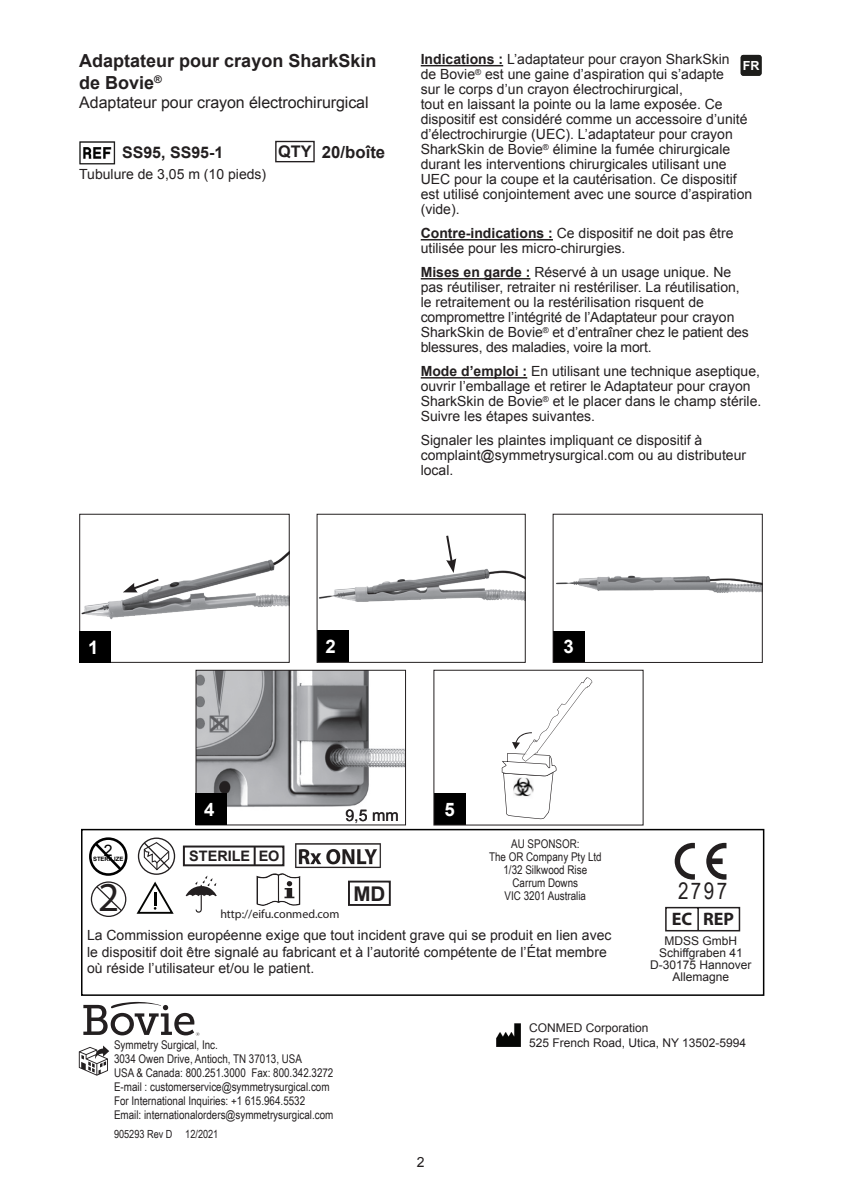
<style>
.page{position:relative;width:842px;height:1191px;background:#fff}
.page>*{position:absolute;margin:0;border:0;box-sizing:border-box;transform-origin:0 0}
.t1{font:41.2px "Myriad Pro";color:#231f20}
.t2{font:23px "Arial Narrow";color:#231f20}
.t3{font:700 20.2px "Arial";color:#231f20}
.t4{font:700 18.6px "Arial";color:#fff}
.t5{font:700 18.2px "Myriad Pro";color:#231f20}
.t6{font:700 18px "Arial";color:#231f20}
.t7{font:700 16.8px "Arial";color:#231f20}
.t8{font:16px "Arial";letter-spacing:-.005em;color:#231f20}
.t9{font:700 16px "Arial";color:#231f20}
.t10{font:15.8px "Arial";color:#000}
.t11{font:700 14.4px "Arial";color:#231f20}
.t12{font:14px/15px "Arial";color:#231f20}
.t13{font:700 12.6px "Arial";color:#fff}
.t14{font:12px/14px "Arial Narrow";color:#231f20}
.t15{font:12px "Arial";color:#231f20}
.t16{font:12px "Myriad Pro";color:#231f20}
.t17{font:11.2px "Arial Narrow";color:#231f20}
.t18{font:700 6px "Arial";color:#000}
.s1{font-weight:700}
</style>
<div class="page">
<img style="left:79px;top:141px;width:37px;height:23px">
<div style="left:741px;top:55px;width:20px;height:21px;background:#1d1d1b;border-radius:3px"></div>
<hr style="left:421px;top:65px;width:82px;height:1px;background:#231f20">
<hr style="left:421px;top:239px;width:132px;height:1px;background:#231f20">
<hr style="left:421px;top:278px;width:109px;height:1px;background:#231f20">
<hr style="left:421px;top:377px;width:106px;height:1px;background:#231f20">
<div style="left:275px;top:141px;width:40px;height:21px;border:1px solid #231f20"></div>
<div style="left:183px;top:845px;width:101px;height:21px;border:2px solid #231f20"></div>
<svg style="left:254px;top:846px;width:2px;height:19px"></svg>
<div style="left:81px;top:829px;width:683px;height:167px;border:2px solid #000"></div>
<div style="left:553px;top:631px;width:32px;height:31px;background:#000"></div>
<img style="left:556px;top:575px;width:205px;height:18px">
<div style="left:553px;top:514px;width:210px;height:149px;border:1px solid #231f20"></div>
<img style="left:81px;top:552px;width:207px;height:68px">
<div style="left:79px;top:514px;width:211px;height:149px;border:1px solid #231f20"></div>
<div style="left:80px;top:631px;width:31px;height:31px;background:#000"></div>
<svg style="left:123px;top:577px;width:38px;height:15px"></svg>
<div style="left:317px;top:630px;width:32px;height:32px;background:#000"></div>
<img style="left:319px;top:568px;width:205px;height:34px">
<div style="left:317px;top:514px;width:209px;height:149px;border:1px solid #231f20"></div>
<svg style="left:445px;top:535px;width:11px;height:38px"></svg>
<img style="left:197px;top:672px;width:207px;height:135px">
<div style="left:195px;top:670px;width:211px;height:155px;border:1px solid #231f20"></div>
<div style="left:195px;top:793px;width:32px;height:32px;background:#000"></div>
<div style="left:434px;top:793px;width:31px;height:32px;background:#000"></div>
<div style="left:433px;top:670px;width:210px;height:155px;border:1px solid #231f20"></div>
<svg style="left:502px;top:677px;width:90px;height:142px"></svg>
<svg style="left:83px;top:1002px;width:116px;height:34px"></svg>
<svg style="left:675px;top:843px;width:20px;height:36px"></svg>
<svg style="left:706px;top:843px;width:20px;height:36px"></svg>
<svg style="left:665px;top:907px;width:76px;height:24px"></svg>
<svg style="left:137px;top:881px;width:37px;height:32px"></svg>
<div style="left:138px;top:837px;width:37px;height:38px;border:1px solid #231f20;border-radius:50%"></div>
<svg style="left:142px;top:841px;width:29px;height:30px"></svg>
<div style="left:91px;top:881px;width:35px;height:36px;border:1px solid #231f20;border-radius:50%"></div>
<svg style="left:95px;top:885px;width:28px;height:27px"></svg>
<div style="left:89px;top:837px;width:38px;height:38px;border:3px solid #000;border-radius:50%"></div>
<svg style="left:92px;top:840px;width:32px;height:33px"></svg>
<svg style="left:186px;top:875px;width:31px;height:37px"></svg>
<img style="left:295px;top:843px;width:86px;height:25px">
<svg style="left:79px;top:1045px;width:30px;height:30px"></svg>
<svg style="left:257px;top:873px;width:43px;height:33px"></svg>
<div style="left:348px;top:880px;width:43px;height:26px;border:2px solid #231f20"></div>
<img style="left:496px;top:1023px;width:24px;height:23px">
<p class="t6" style="left:79px;top:49px;width:299px">Adaptateur pour crayon SharkSkin</p>
<p class="t13" style="left:742px;top:57px;width:19px">EN</p>
<p class="t12" style="left:421px;top:52px;width:333px"><span class="s1">Indications :</span> L’adaptateur pour crayon SharkSkin<br>de Bovie<sup>®</sup> est une gaine d’aspiration qui s’adapte<br>sur le corps d’un crayon électrochirurgical,<br>tout en laissant la pointe ou la lame exposée. Ce dispositif est considéré comme un accessoire d’unité d’électrochirurgie (UEC). L’adaptateur pour crayon SharkSkin de Bovie<sup>®</sup> élimine la fumée chirurgicale durant les interventions chirurgicales utilisant une UEC pour la coupe et la cautérisation. Ce dispositif est utilisé conjointement avec une source d’aspiration (vide).</p>
<p class="t12" style="left:421px;top:226px;width:314px"><span class="s1">Contre-indications :</span> Ce dispositif ne doit pas être utilisée pour les micro-chirurgies.</p>
<p class="t12" style="left:421px;top:265px;width:330px"><span class="s1">Mises en garde :</span> Réservé à un usage unique. Ne pas réutiliser, retraiter ni restériliser. La réutilisation, le retraitement ou la restérilisation risquent de compromettre l’intégrité de l’Adaptateur pour crayon SharkSkin de Bovie<sup>®</sup> et d’entraîner chez le patient des blessures, des maladies, voire la mort.</p>
<p class="t12" style="left:421px;top:364px;width:342px"><span class="s1">Mode d’emploi :</span> En utilisant une technique aseptique, ouvrir l’emballage et retirer le Adaptateur pour crayon SharkSkin de Bovie<sup>®</sup> et le placer dans le champ stérile.<br>Suivre les étapes suivantes.</p>
<p class="t12" style="left:421px;top:433px;width:327px">Signaler les plaintes impliquant ce dispositif à complaint@symmetrysurgical.com ou au distributeur local.</p>
<p class="t13" style="left:743px;top:57px;width:18px">FR</p>
<p class="t6" style="left:79px;top:70px;width:84px">de Bovie<sup>®</sup></p>
<p class="t8" style="left:79px;top:92px;width:291px">Adaptateur pour crayon électrochirurgical</p>
<p class="t9" style="left:278px;top:140px;width:57px">QTY 1</p>
<p class="t9" style="left:122px;top:142px;width:103px">SS95, SS95-1</p>
<p class="t7" style="left:322px;top:141px;width:65px">20/boîte</p>
<p class="t12" style="left:79px;top:167px;width:189px">Tubulure de 3,05 m (10 pieds)</p>
<h3 class="t4" style="left:88px;top:634px;width:12px">1</h3>
<h3 class="t4" style="left:326px;top:634px;width:12px">2</h3>
<h3 class="t4" style="left:564px;top:634px;width:12px">3</h3>
<h3 class="t4" style="left:204px;top:797px;width:12px">4</h3>
<h3 class="t4" style="left:444px;top:797px;width:12px">5</h3>
<p class="t8" style="left:354px;top:805px;width:6px">.</p>
<p class="t8" style="left:345px;top:805px;width:55px">9,5 mm</p>
<p class="t10" style="left:104px;top:840px;width:10px">2</p>
<p class="t18" style="left:93px;top:855px;width:32px">STERILIZE</p>
<h1 class="t1" style="left:98px;top:872px;width:23px">2</h1>
<p class="t11" style="left:189px;top:846px;width:92px">STERILE EO</p>
<p class="t16" style="left:220px;top:906px;width:121px">http://eifu.conmed.com</p>
<h3 class="t3" style="left:353px;top:879px;width:34px">MD</h3>
<p class="t14" style="left:511px;top:836px;width:70px">AU SPONSOR:</p>
<p class="t14" style="left:489px;top:849px;width:114px">The OR Company Pty Ltd</p>
<p class="t14" style="left:503px;top:862px;width:85px">1/32 Silkwood Rise</p>
<p class="t14" style="left:512px;top:875px;width:67px">Carrum Downs</p>
<p class="t14" style="left:505px;top:888px;width:83px">VIC 3201 Australia</p>
<p class="t12" style="left:87px;top:926px;width:526px;line-height:16.8px">La Commission européenne exige que tout incident grave qui se produit en lien avec le dispositif doit être signalé au fabricant et à l’autorité compétente de l’État membre où réside l’utilisateur et/ou le patient.</p>
<h2 class="t2" style="left:678px;top:874px;width:51px">2797</h2>
<h3 class="t5" style="left:672px;top:907px;width:64px">EC REP</h3>
<p class="t15" style="left:665px;top:933px;width:74px">MDSS GmbH</p>
<p class="t15" style="left:659px;top:945px;width:85px">Schiffgraben 41</p>
<p class="t15" style="left:650px;top:957px;width:103px">D-30175 Hannover</p>
<p class="t15" style="left:672px;top:969px;width:58px">Allemagne</p>
<p class="t14" style="left:114px;top:1037px;width:105px">Symmetry Surgical, Inc.</p>
<p class="t14" style="left:114px;top:1051px;width:190px">3034 Owen Drive, Antioch, TN 37013, USA</p>
<p class="t14" style="left:114px;top:1065px;width:221px">USA &amp; Canada: 800.251.3000 Fax: 800.342.3272</p>
<p class="t14" style="left:114px;top:1079px;width:217px">E-mail : customerservice@symmetrysurgical.com</p>
<p class="t14" style="left:114px;top:1093px;width:221px">For International Inquiries: +1 615.964.5532<br>Email: internationalorders@symmetrysurgical.com</p>
<p class="t17" style="left:114px;top:1125px;width:106px">905293 Rev D 12/2021</p>
<p class="t12" style="left:417px;top:1154px;width:9px">2</p>
<p class="t15" style="left:529px;top:1020px;width:121px">CONMED Corporation</p>
<p class="t15" style="left:529px;top:1034px;width:219px">525 French Road, Utica, NY 13502-5994</p>
</div>
